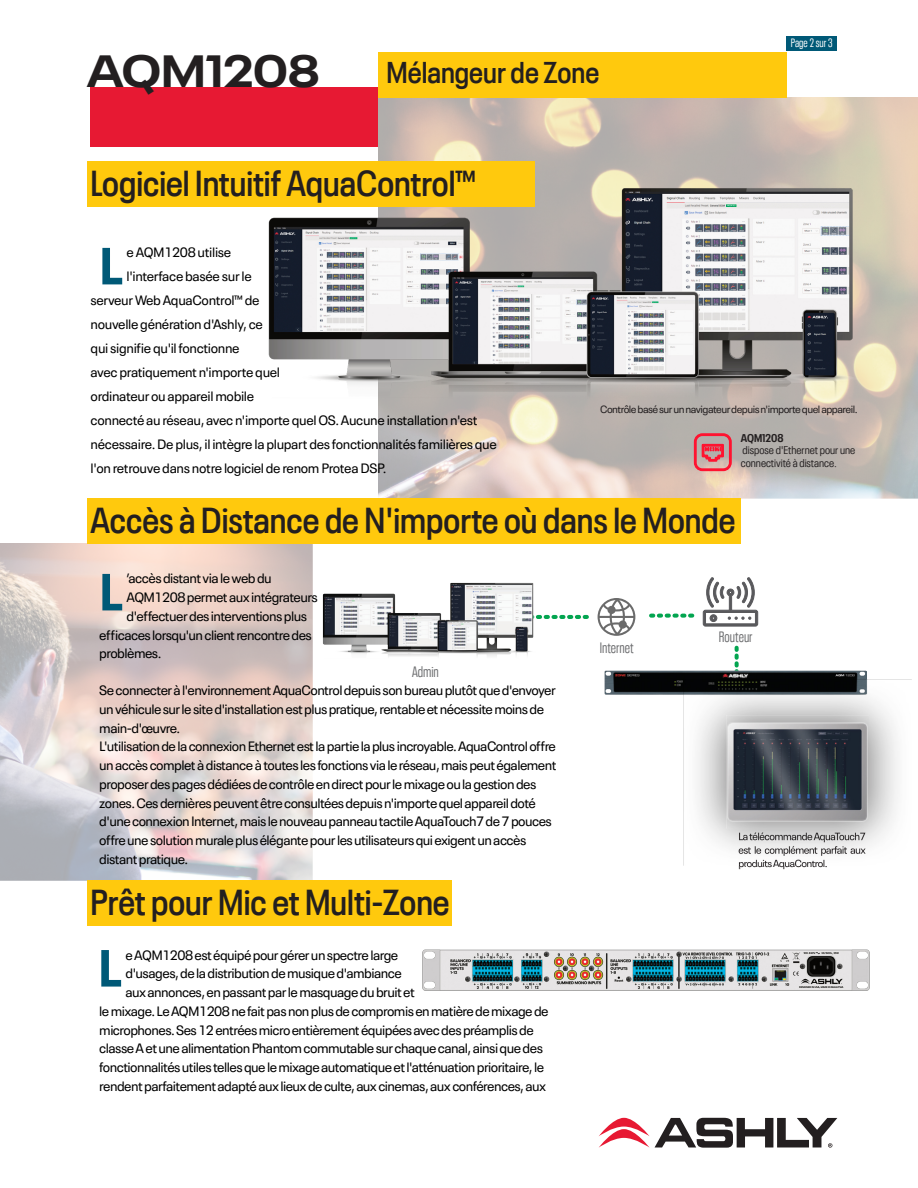
<style>
.page{position:relative;width:918px;height:1188px;background:#fff}
.page>*{position:absolute;margin:0;border:0;box-sizing:border-box;transform-origin:0 0}
.t1{font:700 51.75px "Neue Plak Text";color:#005977}
.t2{font:700 expanded 45px "Neue Plak";color:#231f20}
.t3{font:600 condensed 36px "Neue Plak";color:#231f20}
.t4{font:600 condensed 30px "Neue Plak";color:#231f20}
.t5{font:condensed 15px "Neue Plak";color:#6e6f71}
.t6{font:13.5px/18.8px "Neue Plak Text";letter-spacing:-.04em;color:#000}
.t7{font:condensed 12px "Neue Plak";color:#fff}
.t8{font:condensed 11.25px/12.5px "Neue Plak";color:#231f20}
.t9{font:700 condensed 11.25px "Neue Plak";color:#231f20}
.t10{font:10.5px "Neue Plak Text";letter-spacing:-.05em;color:#231f20}
</style>
<div class="page">
<img style="left:0;top:544px;width:312px;height:336px">
<img style="left:378px;top:97px;width:540px;height:402px">
<div style="left:87px;top:498px;width:654px;height:46px;background:#ffc90d"></div>
<div style="left:87px;top:880px;width:365px;height:45px;background:#ffc90d"></div>
<div style="left:87px;top:161px;width:448px;height:45px;background:#ffc90d"></div>
<div style="left:378px;top:52px;width:408px;height:45px;background:#ffc90d"></div>
<div style="left:90px;top:87px;width:288px;height:60px;background:#e71933"></div>
<div style="left:786px;top:36px;width:51px;height:15px;background:#005977"></div>
<svg style="left:599px;top:1118px;width:238px;height:30px"></svg>
<img style="left:259px;top:152px;width:633px;height:279px">
<svg style="left:733px;top:645px;width:108px;height:26px"></svg>
<svg style="left:548px;top:615px;width:41px;height:4px"></svg>
<svg style="left:651px;top:614px;width:44px;height:4px"></svg>
<img style="left:605px;top:671px;width:262px;height:24px">
<img style="left:310px;top:564px;width:238px;height:107px">
<svg style="left:703px;top:577px;width:55px;height:50px"></svg>
<svg style="left:598px;top:598px;width:37px;height:38px"></svg>
<svg style="left:693px;top:432px;width:40px;height:40px"></svg>
<img style="left:422px;top:949px;width:448px;height:42px">
<img style="left:684px;top:679px;width:228px;height:186px">
<img style="left:726px;top:715px;width:142px;height:114px">
<h2 class="t2" style="left:87px;top:53px;width:234px">AQM1208</h2>
<h3 class="t4" style="left:387px;top:59px;width:214px">Mélangeur de Zone</h3>
<h3 class="t3" style="left:91px;top:168px;width:387px">Logiciel Intuitif AquaControl™</h3>
<p class="t7" style="left:791px;top:37px;width:43px">Page 2 sur 3</p>
<h1 class="t1" style="left:98px;top:244px;width:27px">L</h1>
<p class="t6" style="left:127px;top:244px;width:106px">e AQM1208 utilise</p>
<p class="t6" style="left:127px;top:268px;width:127px">l'interface basée sur le</p>
<p class="t6" style="left:91px;top:292px;width:171px">serveur Web AquaControl™ de</p>
<p class="t6" style="left:91px;top:316px;width:174px">nouvelle génération d'Ashly, ce</p>
<p class="t6" style="left:91px;top:340px;width:151px">qui signifie qu'il fonctionne</p>
<p class="t6" style="left:91px;top:364px;width:191px">avec pratiquement n'importe quel</p>
<p class="t6" style="left:91px;top:388px;width:165px">ordinateur ou appareil mobile</p>
<p class="t6" style="left:91px;top:412px;width:389px">connecté au réseau, avec n'importe quel OS. Aucune installation n'est</p>
<p class="t6" style="left:91px;top:436px;width:408px">nécessaire. De plus, il intègre la plupart des fonctionnalités familières que</p>
<p class="t6" style="left:91px;top:460px;width:298px">l'on retrouve dans notre logiciel de renom Protea DSP.</p>
<p class="t10" style="left:600px;top:405px;width:259px">Contrôle basé sur un navigateur depuis n'importe quel appareil.</p>
<p class="t9" style="left:741px;top:433px;width:44px">AQM1208</p>
<p class="t8" style="left:741px;top:445px;width:116px">dispose d'Ethernet pour une connectivité à distance.</p>
<h3 class="t3" style="left:91px;top:505px;width:646px">Accès à Distance de N'importe où dans le Monde</h3>
<h1 class="t1" style="left:98px;top:570px;width:27px">L</h1>
<p class="t6" style="left:127px;top:570px;width:147px">’accès distant via le web du</p>
<p class="t6" style="left:127px;top:589px;width:193px">AQM1208 permet aux intégrateurs</p>
<p class="t6" style="left:127px;top:608px;width:182px">d'effectuer des interventions plus</p>
<p class="t6" style="left:99px;top:627px;width:214px">efficaces lorsqu'un client rencontre des</p>
<p class="t6" style="left:99px;top:645px;width:64px">problèmes.</p>
<p class="t6" style="left:99px;top:682px;width:459px">Se connecter à l'environnement AquaControl depuis son bureau plutôt que d'envoyer un véhicule sur le site d'installation est plus pratique, rentable et nécessite moins de main-d'œuvre.<br>L'utilisation de la connexion Ethernet est la partie la plus incroyable. AquaControl offre un accès complet à distance à toutes les fonctions via le réseau, mais peut également proposer des pages dédiées de contrôle en direct pour le mixage ou la gestion des zones. Ces dernières peuvent être consultées depuis n'importe quel appareil doté d'une connexion Internet, mais le nouveau panneau tactile AquaTouch7 de 7 pouces offre une solution murale plus élégante pour les utilisateurs qui exigent un accès distant pratique.</p>
<p class="t5" style="left:412px;top:665px;width:28px">Admin</p>
<h3 class="t3" style="left:91px;top:887px;width:361px">Prêt pour Mic et Multi-Zone</h3>
<h1 class="t1" style="left:97px;top:947px;width:27px">L</h1>
<p class="t6" style="left:126px;top:947px;width:274px">e AQM1208 est équipé pour gérer un spectre large</p>
<p class="t6" style="left:126px;top:965px;width:278px">d'usages, de la distribution de musique d'ambiance</p>
<p class="t6" style="left:126px;top:984px;width:291px">aux annonces, en passant par le masquage du bruit et</p>
<p class="t6" style="left:99px;top:1003px;width:451px">le mixage. Le AQM1208 ne fait pas non plus de compromis en matière de mixage de</p>
<p class="t6" style="left:99px;top:1022px;width:436px">microphones. Ses 12 entrées micro entièrement équipées avec des préamplis de</p>
<p class="t6" style="left:99px;top:1040px;width:445px">classe A et une alimentation Phantom commutable sur chaque canal, ainsi que des</p>
<p class="t6" style="left:99px;top:1059px;width:446px">fonctionnalités utiles telles que le mixage automatique et l'atténuation prioritaire, le</p>
<p class="t6" style="left:99px;top:1078px;width:448px">rendent parfaitement adapté aux lieux de culte, aux cinemas, aux conférences, aux</p>
<p class="t5" style="left:600px;top:641px;width:35px">Internet</p>
<p class="t5" style="left:719px;top:630px;width:35px">Routeur</p>
<p class="t10" style="left:739px;top:858px;width:91px">produits AquaControl.</p>
</div>
